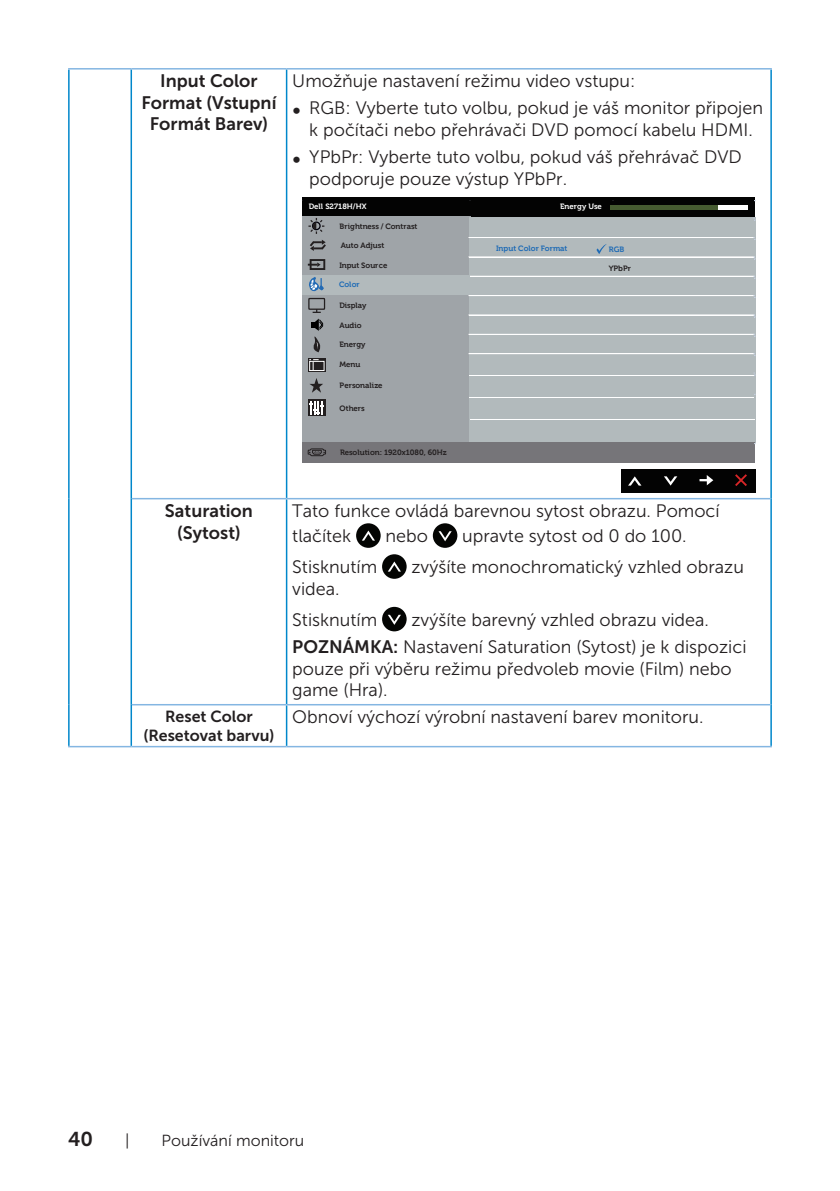
<style>
.page{position:relative;width:840px;height:1191px;background:#fff}
.page>*{position:absolute;margin:0;border:0;box-sizing:border-box;transform-origin:0 0}
.t1{font:20px "Museo Sans For Dell 700";color:#231f20}
.text_OSD_table{font:18px/21.6px "Museo Sans For Dell 300";color:#231f20}
.text_OSD_table-2{font:18px/21.6px "Museo Sans For Dell 700";color:#231f20;text-align:center}
.Table_Paragraph{font:18px "Museo Sans For Dell 300";color:#231f20}
.Table_Paragraph-2{font:16px/19.2px "Museo Sans For Dell 700";color:#231f20;text-align:center}
.t2{font:16px "Museo Sans For Dell 300";color:#231f20}
.t3{font:700 7.8px "Museo For Dell";color:#231f20}
.t4{font:700 7.8px "Museo For Dell";color:#1f6bb5}
.t5{font:700 7.8px "Museo For Dell";color:#fff}
.s1{font-family:"Museo Sans For Dell 700"}
</style>
<div class="page">
<hr style="left:68px;top:70px;width:2px;height:428px;background:#0087cb">
<hr style="left:68px;top:498px;width:2px;height:206px;background:#0087cb">
<hr style="left:68px;top:704px;width:2px;height:42px;background:#0087cb">
<hr style="left:68px;top:68px;width:63px;height:2px;background:#84b6e2">
<hr style="left:130px;top:70px;width:2px;height:428px;background:#0087cb">
<hr style="left:131px;top:68px;width:155px;height:2px;background:#84b6e2">
<hr style="left:286px;top:70px;width:1px;height:428px;background:#0087cb">
<hr style="left:770px;top:70px;width:1px;height:428px;background:#0087cb">
<hr style="left:286px;top:68px;width:485px;height:2px;background:#84b6e2">
<hr style="left:130px;top:498px;width:2px;height:206px;background:#0087cb">
<hr style="left:132px;top:498px;width:154px;height:1px;background:#84b6e2">
<hr style="left:286px;top:499px;width:1px;height:205px;background:#0087cb">
<hr style="left:770px;top:498px;width:1px;height:206px;background:#0087cb">
<hr style="left:286px;top:498px;width:484px;height:1px;background:#84b6e2">
<hr style="left:130px;top:704px;width:2px;height:42px;background:#0087cb">
<hr style="left:132px;top:704px;width:154px;height:1px;background:#84b6e2">
<hr style="left:286px;top:705px;width:1px;height:41px;background:#0087cb">
<hr style="left:770px;top:704px;width:1px;height:42px;background:#0087cb">
<hr style="left:286px;top:704px;width:484px;height:1px;background:#84b6e2">
<hr style="left:68px;top:746px;width:63px;height:1px;background:#84b6e2">
<hr style="left:131px;top:746px;width:155px;height:1px;background:#84b6e2">
<hr style="left:286px;top:746px;width:485px;height:1px;background:#84b6e2">
<div style="left:302px;top:197px;width:452px;height:20px;background:#030303"></div>
<div style="left:302px;top:217px;width:168px;height:225px;background:#9fa4a8"></div>
<div style="left:469px;top:217px;width:285px;height:225px;background:#b2babc"></div>
<div style="left:302px;top:442px;width:452px;height:20px;background:#767579"></div>
<div style="left:609px;top:205px;width:138px;height:5px;background:#fff"></div>
<div style="left:609px;top:205px;width:108px;height:5px;background:#465b31"></div>
<div style="left:309px;top:259px;width:16px;height:11px;border:2px solid #231f20"></div>
<svg style="left:307px;top:262px;width:13px;height:5px"></svg>
<svg style="left:310px;top:378px;width:13px;height:15px"></svg>
<svg style="left:308px;top:399px;width:17px;height:17px"></svg>
<svg style="left:309px;top:401px;width:15px;height:13px"></svg>
<svg style="left:308px;top:358px;width:17px;height:14px"></svg>
<div style="left:309px;top:361px;width:15px;height:10px;border:1px solid #fff"></div>
<svg style="left:309px;top:359px;width:9px;height:11px"></svg>
<div style="left:308px;top:298px;width:17px;height:12px;border:1px solid #231f20"></div>
<hr style="left:468px;top:237px;width:285px;height:1px;background:#fff">
<hr style="left:468px;top:256px;width:285px;height:1px;background:#fff">
<hr style="left:468px;top:257px;width:285px;height:1px;background:#fff">
<hr style="left:468px;top:276px;width:285px;height:1px;background:#fff">
<hr style="left:468px;top:295px;width:285px;height:1px;background:#fff">
<hr style="left:468px;top:315px;width:285px;height:1px;background:#fff">
<hr style="left:468px;top:334px;width:285px;height:1px;background:#fff">
<hr style="left:468px;top:353px;width:285px;height:1px;background:#fff">
<hr style="left:468px;top:354px;width:285px;height:1px;background:#fff">
<hr style="left:468px;top:375px;width:285px;height:1px;background:#fff">
<svg style="left:307px;top:448px;width:19px;height:8px"></svg>
<div style="left:620px;top:469px;width:134px;height:24px;background:#030303"></div>
<svg style="left:628px;top:476px;width:13px;height:9px"></svg>
<svg style="left:664px;top:476px;width:13px;height:9px"></svg>
<svg style="left:699px;top:475px;width:14px;height:10px"></svg>
<svg style="left:735px;top:474px;width:12px;height:12px"></svg>
<hr style="left:468px;top:397px;width:285px;height:1px;background:#fff">
<svg style="left:308px;top:218px;width:18px;height:33px"></svg>
<div style="left:302px;top:276px;width:167px;height:19px;background:#b2babc"></div>
<svg style="left:308px;top:277px;width:15px;height:75px"></svg>
<svg style="left:596px;top:244px;width:10px;height:10px"></svg>
<hr style="left:469px;top:419px;width:285px;height:1px;background:#fff">
<div style="left:356px;top:523px;width:24px;height:25px;background:#040503;border-radius:50%"></div>
<svg style="left:362px;top:530px;width:13px;height:10px"></svg>
<div style="left:432px;top:523px;width:25px;height:25px;background:#040503;border-radius:50%"></div>
<svg style="left:438px;top:531px;width:13px;height:10px"></svg>
<div style="left:382px;top:554px;width:24px;height:25px;background:#040503;border-radius:50%"></div>
<svg style="left:388px;top:561px;width:13px;height:10px"></svg>
<div style="left:382px;top:607px;width:24px;height:24px;background:#040503;border-radius:50%"></div>
<svg style="left:388px;top:615px;width:13px;height:10px"></svg>
<p class="text_OSD_table-2" style="left:141px;top:70px;width:136px">Input Color<br>Format (Vstupní<br>Formát Barev)</p>
<p class="text_OSD_table" style="left:292px;top:70px;width:344px">Umožňuje nastavení režimu video vstupu:</p>
<p class="text_OSD_table" style="left:292px;top:98px;width:472px;text-align:center">∞ RGB: Vyberte tuto volbu, pokud je váš monitor připojen k počítači nebo přehrávači DVD pomocí kabelu HDMI.</p>
<p class="text_OSD_table" style="left:309px;top:146px;width:434px;text-indent:-17px">∞ YPbPr: Vyberte tuto volbu, pokud váš přehrávač DVD podporuje pouze výstup YPbPr.</p>
<p class="t3" style="left:339px;top:222px;width:79px">Brightness / Contrast</p>
<p class="t3" style="left:339px;top:260px;width:49px">Input Source</p>
<p class="t3" style="left:339px;top:301px;width:28px">Display</p>
<p class="t3" style="left:339px;top:340px;width:28px">Energy</p>
<p class="t3" style="left:339px;top:360px;width:22px">Menu</p>
<p class="t3" style="left:339px;top:381px;width:44px">Personalize</p>
<p class="t3" style="left:339px;top:404px;width:27px">Others</p>
<p class="t5" style="left:309px;top:202px;width:59px">Dell S2718H/HX</p>
<p class="t5" style="left:560px;top:202px;width:43px">Energy Use</p>
<p class="t3" style="left:340px;top:241px;width:45px">Auto Adjust</p>
<p class="t4" style="left:339px;top:280px;width:22px">Color</p>
<p class="t4" style="left:495px;top:244px;width:73px">Input Color Format</p>
<p class="t4" style="left:608px;top:245px;width:17px">RGB</p>
<p class="t3" style="left:608px;top:264px;width:24px">YPbPr</p>
<p class="t3" style="left:339px;top:320px;width:24px">Audio</p>
<p class="t3" style="left:340px;top:447px;width:108px">Resolution: 1920x1080, 60Hz</p>
<p class="text_OSD_table-2" style="left:165px;top:500px;width:89px">Saturation (Sytost)</p>
<p class="text_OSD_table" style="left:292px;top:498px;width:428px;line-height:25.2px">Tato funkce ovládá barevnou sytost obrazu. Pomocí tlačítek</p>
<p class="text_OSD_table" style="left:385px;top:525px;width:44px">nebo</p>
<p class="text_OSD_table" style="left:462px;top:525px;width:226px">upravte sytost od 0 do 100.</p>
<p class="text_OSD_table" style="left:292px;top:556px;width:86px">Stisknutím</p>
<p class="text_OSD_table" style="left:411px;top:556px;width:334px">zvýšíte monochromatický vzhled obrazu</p>
<p class="text_OSD_table" style="left:292px;top:578px;width:49px">videa.</p>
<p class="text_OSD_table" style="left:292px;top:609px;width:86px">Stisknutím</p>
<p class="text_OSD_table" style="left:411px;top:609px;width:299px">zvýšíte barevný vzhled obrazu videa.</p>
<p class="text_OSD_table" style="left:292px;top:636px;width:455px"><span class="s1">POZNÁMKA:</span> Nastavení Saturation (Sytost) je k dispozici pouze při výběru režimu předvoleb movie (Film) nebo game (Hra).</p>
<p class="Table_Paragraph-2" style="left:143px;top:706px;width:132px">Reset Color (Resetovat barvu)</p>
<p class="Table_Paragraph" style="left:292px;top:707px;width:412px">Obnoví výchozí výrobní nastavení barev monitoru.</p>
<p class="t1" style="left:68px;top:1127px;width:26px">40</p>
<p class="t2" style="left:125px;top:1131px;width:6px">|</p>
<p class="t2" style="left:161px;top:1131px;width:144px">Používání monitoru</p>
</div>
